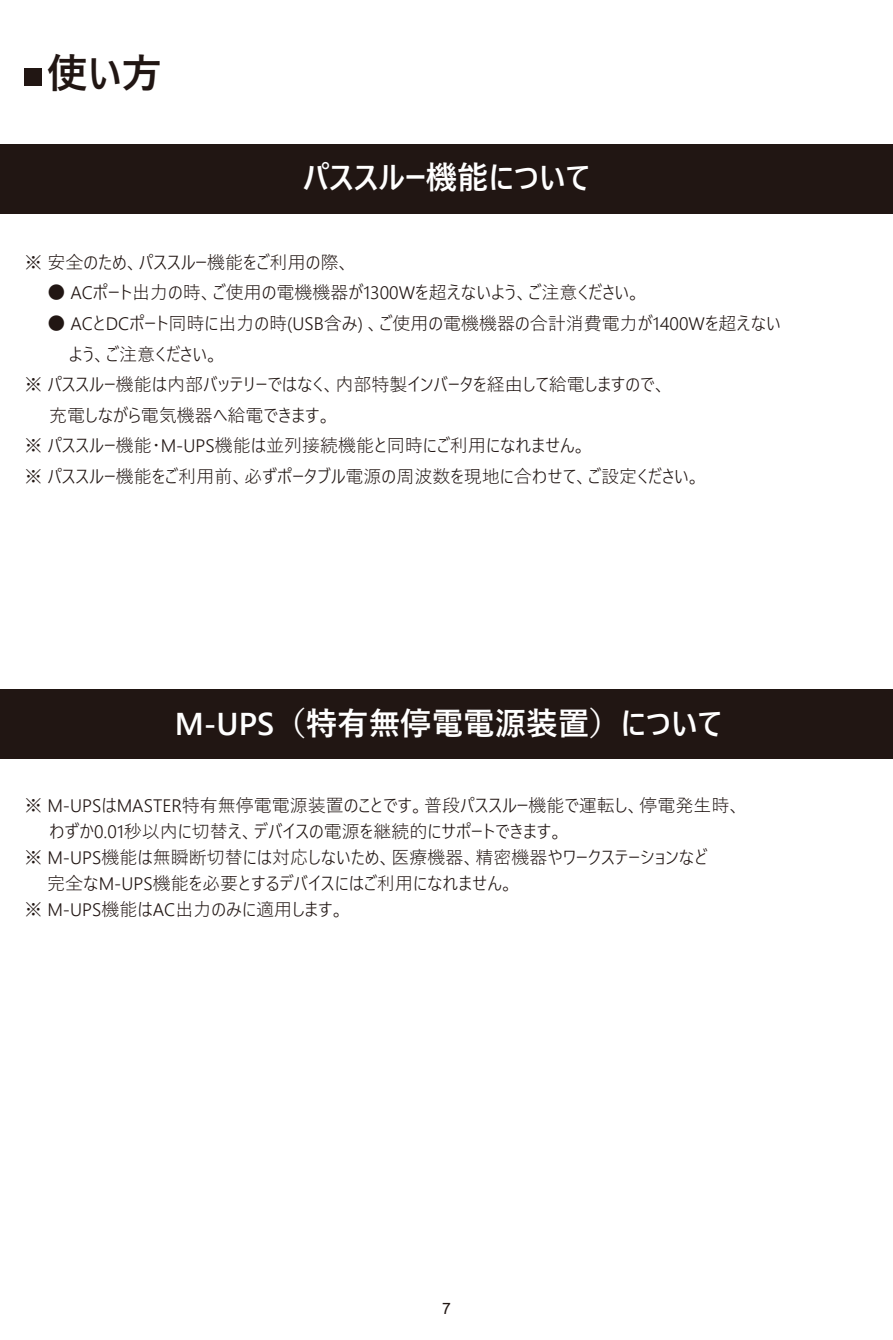
<style>
.page{position:relative;width:893px;height:1340px;background:#fff}
.page>*{position:absolute;margin:0;border:0;box-sizing:border-box;transform-origin:0 0}
.t1{font:600 40.5px "Yu Gothic UI";color:#211613}
.t2{font:600 31.5px "Yu Gothic UI";color:#fff}
.t3{font:300 18px "Yu Gothic UI";color:#211613}
.t4{font:15.75px "Arial";color:#211613}
</style>
<div class="page">
<div style="left:24px;top:69px;width:18px;height:17px;background:#211613"></div>
<div style="left:0;top:689px;width:893px;height:70px;background:#211613"></div>
<div style="left:0;top:144px;width:893px;height:69px;background:#211613"></div>
<h1 class="t1" style="left:47px;top:51px;width:116px">使い方</h1>
<h2 class="t2" style="left:303px;top:160px;width:288px">パススルー機能について</h2>
<p class="t3" style="left:24px;top:245px;width:327px">※ 安全のため、パススルー機能をご利用の際、</p>
<p class="t3" style="left:24px;top:276px;width:618px">　 ● ACポート出力の時、ご使用の電機機器が1300Wを超えないよう、ご注意ください。</p>
<p class="t3" style="left:24px;top:307px;width:758px">　 ● ACとDCポート同時に出力の時(USB含み) 、ご使用の電機機器の合計消費電力が1400Wを超えない</p>
<p class="t3" style="left:69px;top:337px;width:152px">よう、ご注意ください。</p>
<p class="t3" style="left:24px;top:368px;width:644px">※ パススルー機能は内部バッテリーではなく、内部特製インバータを経由して給電しますので、</p>
<p class="t3" style="left:49px;top:398px;width:284px">充電しながら電気機器へ給電できます。</p>
<p class="t3" style="left:24px;top:429px;width:564px">※ パススルー機能・M-UPS機能は並列接続機能と同時にご利用になれません。</p>
<p class="t3" style="left:24px;top:460px;width:678px">※ パススルー機能をご利用前、必ずポータブル電源の周波数を現地に合わせて、ご設定ください。</p>
<h2 class="t2" style="left:175px;top:706px;width:548px">M-UPS（特有無停電電源装置）について</h2>
<p class="t3" style="left:24px;top:788px;width:718px">※ M-UPSはMASTER特有無停電電源装置のことです。普段パススルー機能で運転し、停電発生時、</p>
<p class="t3" style="left:49px;top:814px;width:516px">わずか0.01秒以内に切替え、デバイスの電源を継続的にサポートできます。</p>
<p class="t3" style="left:24px;top:840px;width:684px">※ M-UPS機能は無瞬断切替には対応しないため、医療機器、精密機器やワークステーションなど</p>
<p class="t3" style="left:47px;top:866px;width:468px">完全なM-UPS機能を必要とするデバイスにはご利用になれません。</p>
<p class="t3" style="left:24px;top:892px;width:322px">※ M-UPS機能はAC出力のみに適用します。</p>
<p class="t4" style="left:442px;top:1297px;width:10px">7</p>
</div>
